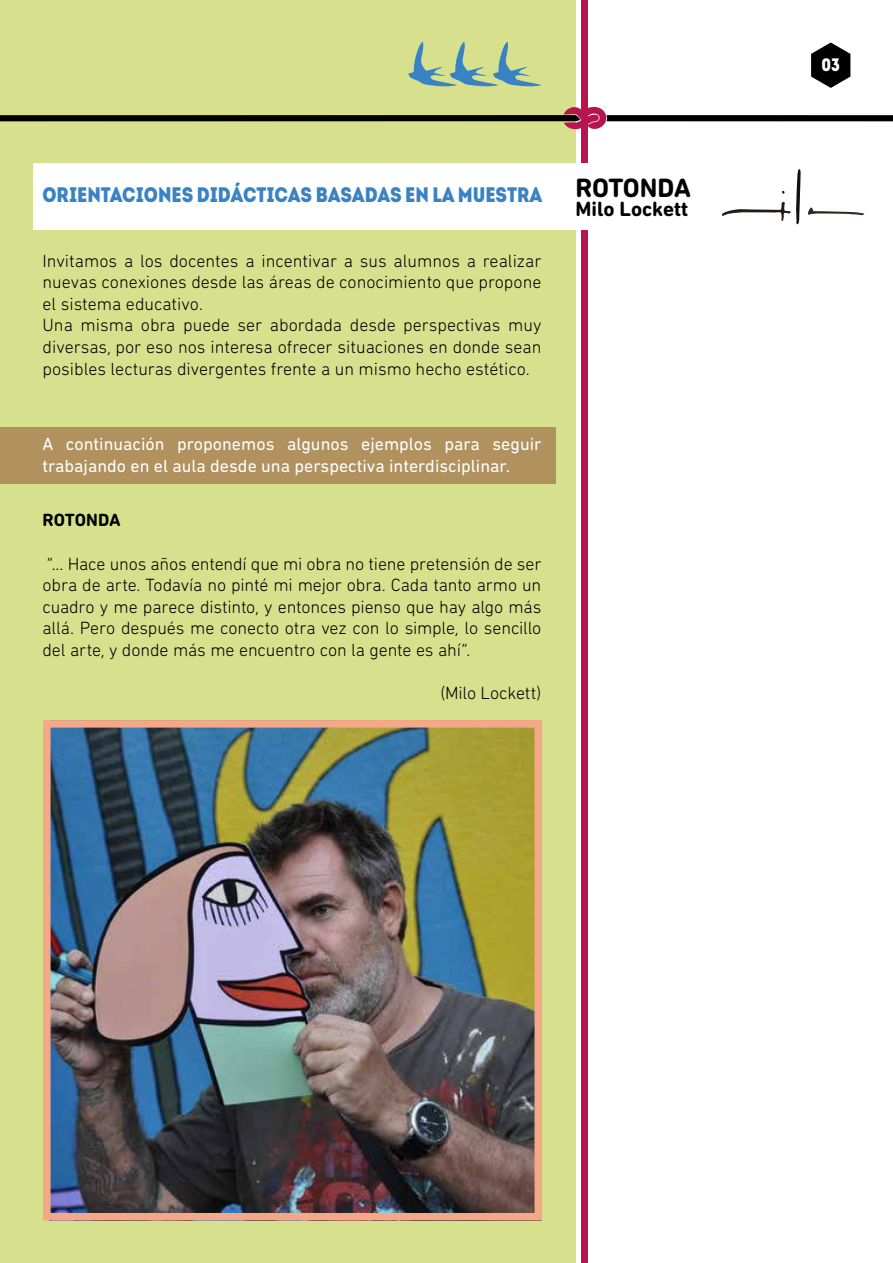
<style>
.page{position:relative;width:893px;height:1263px;background:#fff}
.page>*{position:absolute;margin:0;border:0;box-sizing:border-box;transform-origin:0 0}
.t1{font:700 27px "DIN Next Rounded LT Pro";letter-spacing:-.015em;color:#000}
.t2{font:21px "Intro Cond Black Free";color:#3982c3}
.t3{font:700 21px "DIN Next Rounded LT Pro";color:#000}
.t4{font:300 18px/21.6px "DIN Next Rounded LT Pro";color:#000}
.t5{font:18px/21.6px "DIN Next Rounded LT Pro";color:#fff}
.t6{font:700 18px "DIN Next Rounded LT Pro";color:#000}
.t7{font:18px "Intro Cond Black Free";color:#fff}
</style>
<div class="page">
<svg style="left:811px;top:43px;width:39px;height:45px"></svg>
<div style="left:0;top:0;width:575px;height:1263px;background:#d7e18d"></div>
<svg style="left:408px;top:42px;width:134px;height:45px"></svg>
<div style="left:581px;top:0;width:7px;height:1263px;background:#b71450"></div>
<svg style="left:0;top:102px;width:893px;height:29px"></svg>
<div style="left:33px;top:164px;width:802px;height:66px;background:#fff"></div>
<img style="left:52px;top:729px;width:481px;height:482px">
<div style="left:0;top:427px;width:556px;height:57px;background:#b1915e"></div>
<div style="left:43px;top:720px;width:499px;height:500px;border:8px solid #f5a887"></div>
<svg style="left:808px;top:207px;width:56px;height:9px"></svg>
<svg style="left:722px;top:169px;width:79px;height:55px"></svg>
<p class="t2" style="left:42px;top:180px;width:502px">ORIENTACIONES DIDÁCTICAS BASADAS EN LA MUESTRA</p>
<p class="t4" style="left:43px;top:250px;width:500px">Invitamos a los docentes a incentivar a sus alumnos a realizar nuevas conexiones desde las áreas de conocimiento que propone el sistema educativo.<br>Una misma obra puede ser abordada desde perspectivas muy diversas, por eso nos interesa ofrecer situaciones en donde sean posibles lecturas divergentes frente a un mismo hecho estético.</p>
<p class="t5" style="left:43px;top:433px;width:500px">A continuación proponemos algunos ejemplos para seguir trabajando en el aula desde una perspectiva interdisciplinar.</p>
<p class="t6" style="left:43px;top:510px;width:80px">ROTONDA</p>
<p class="t4" style="left:43px;top:552px;width:500px;text-align:justify">“... Hace unos años entendí que mi obra no tiene pretensión de ser obra de arte. Todavía no pinté mi mejor obra. Cada tanto armo un cuadro y me parece distinto, y entonces pienso que hay algo más allá. Pero después me conecto otra vez con lo simple, lo sencillo del arte, y donde más me encuentro con la gente es ahí”.</p>
<p class="t4" style="left:440px;top:682px;width:102px">(Milo Lockett)</p>
<h1 class="t1" style="left:575px;top:172px;width:117px">ROTONDA</h1>
<p class="t3" style="left:575px;top:197px;width:114px">Milo Lockett</p>
<p class="t7" style="left:821px;top:53px;width:20px">03</p>
</div>
